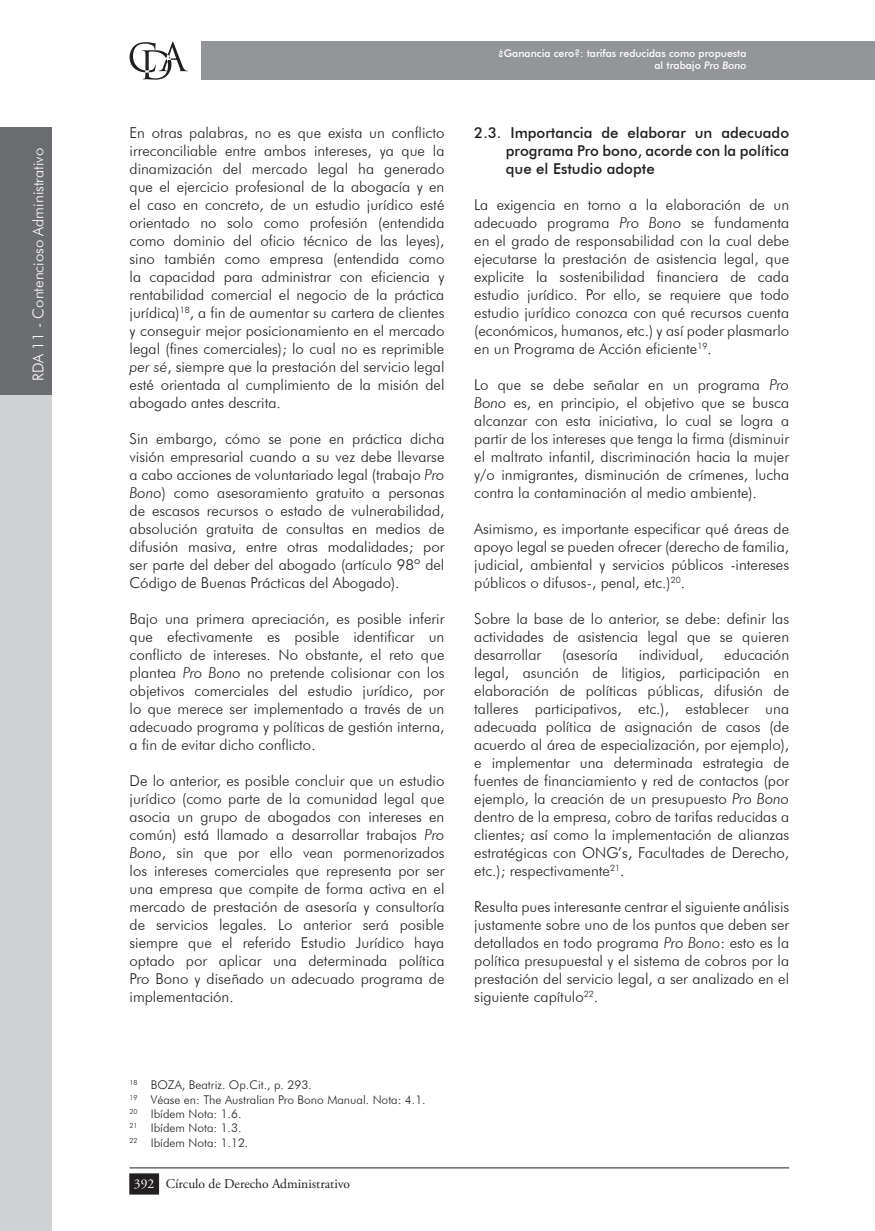
<style>
.page{position:relative;width:875px;height:1231px;background:#fff}
.page>*{position:absolute;margin:0;border:0;box-sizing:border-box;transform-origin:0 0}
.t1{font:300 15px/18px "Futura BT";color:#231f20;text-align:justify}
.t2{font:500 15px/18px "Futura BT";color:#231f20;text-align:justify}
.t3{font:300 15px "Futura BT";color:#fff}
.t4{font:13.5px "Adobe Garamond Pro";color:#231f20}
.t5{font:300 12px/14.4px "Futura BT";color:#231f20}
.t6{font:500 10.5px/12.6px "Futura BT";color:#fff;text-align:right}
.s1{font-style:italic}
.s2{color:#fff}
</style>
<div class="page">
<hr style="left:874px;top:41px;width:1px;height:39px;background:#939598">
<div style="left:201px;top:41px;width:673px;height:39px;background:#939598"></div>
<svg style="left:129px;top:42px;width:59px;height:38px"></svg>
<hr style="left:129px;top:1167px;width:660px;height:1px;background:#231f20">
<div style="left:130px;top:1174px;width:28px;height:20px;background:#231f20"></div>
<div style="left:129px;top:1173px;width:30px;height:21px;border:2px solid #231f20"></div>
<div style="left:0;top:386px;width:52px;height:845px;background:#d1d2d4"></div>
<div style="left:0;top:127px;width:52px;height:267px;background:#6c6d70"></div>
<p class="t3" style="left:29px;top:381px;width:235px;rotate:-90deg">RDA 11 - Contencioso Administrativo</p>
<p class="t1" style="left:129px;top:123px;width:316px">En otras palabras, no es que exista un conflicto irreconciliable entre ambos intereses, ya que la dinamización del mercado legal ha generado que el ejercicio profesional de la abogacía y en el caso en concreto, de un estudio jurídico esté orientado no solo como profesión (entendida como dominio del oficio técnico de las leyes), sino también como empresa (entendida como la capacidad para administrar con eficiencia y rentabilidad comercial el negocio de la práctica jurídica)<sup>18</sup>, a fin de aumentar su cartera de clientes y conseguir mejor posicionamiento en el mercado legal (fines comerciales); lo cual no es reprimible <span class="s1">per sé</span>, siempre que la prestación del servicio legal esté orientada al cumplimiento de la misión del abogado antes descrita.</p>
<p class="t1" style="left:129px;top:429px;width:316px">Sin embargo, cómo se pone en práctica dicha visión empresarial cuando a su vez debe llevarse a cabo acciones de voluntariado legal (trabajo <span class="s1">Pro Bono</span>) como asesoramiento gratuito a personas de escasos recursos o estado de vulnerabilidad, absolución gratuita de consultas en medios de difusión masiva, entre otras modalidades; por ser parte del deber del abogado (artículo 98º del Código de Buenas Prácticas del Abogado).</p>
<p class="t1" style="left:129px;top:609px;width:316px">Bajo una primera apreciación, es posible inferir que efectivamente es posible identificar un conflicto de intereses. No obstante, el reto que plantea <span class="s1">Pro Bono</span> no pretende colisionar con los objetivos comerciales del estudio jurídico, por lo que merece ser implementado a través de un adecuado programa y políticas de gestión interna, a fin de evitar dicho conflicto.</p>
<p class="t1" style="left:129px;top:771px;width:316px">De lo anterior, es posible concluir que un estudio jurídico (como parte de la comunidad legal que asocia un grupo de abogados con intereses en común) está llamado a desarrollar trabajos <span class="s1">Pro Bono</span>, sin que por ello vean pormenorizados los intereses comerciales que representa por ser una empresa que compite de forma activa en el mercado de prestación de asesoría y consultoría de servicios legales. Lo anterior será posible siempre que el referido Estudio Jurídico haya optado por aplicar una determinada política Pro Bono y diseñado un adecuado programa de implementación.</p>
<p class="t6" style="left:498px;top:47px;width:250px">¿Ganancia cero?: tarifas reducidas como propuesta al trabajo <span class="s1">Pro Bono</span></p>
<p class="t2" style="left:505px;top:123px;width:285px;text-indent:-31px">2.3. Importancia de elaborar un adecuado programa Pro bono, acorde con la política que el Estudio adopte</p>
<p class="t1" style="left:474px;top:195px;width:316px">La exigencia en torno a la elaboración de un adecuado programa <span class="s1">Pro Bono</span> se fundamenta en el grado de responsabilidad con la cual debe ejecutarse la prestación de asistencia legal, que explicite la sostenibilidad financiera de cada estudio jurídico. Por ello, se requiere que todo estudio jurídico conozca con qué recursos cuenta (económicos, humanos, etc.) y así poder plasmarlo en un Programa de Acción eficiente<sup>19</sup>.</p>
<p class="t1" style="left:474px;top:375px;width:316px">Lo que se debe señalar en un programa <span class="s1">Pro Bono</span> es, en principio, el objetivo que se busca alcanzar con esta iniciativa, lo cual se logra a partir de los intereses que tenga la firma (disminuir el maltrato infantil, discriminación hacia la mujer y/o inmigrantes, disminución de crímenes, lucha contra la contaminación al medio ambiente).</p>
<p class="t1" style="left:474px;top:519px;width:316px">Asimismo, es importante especificar qué áreas de apoyo legal se pueden ofrecer (derecho de familia, judicial, ambiental y servicios públicos -intereses públicos o difusos-, penal, etc.)<sup>20</sup>.</p>
<p class="t1" style="left:474px;top:609px;width:316px">Sobre la base de lo anterior, se debe: definir las actividades de asistencia legal que se quieren desarrollar</p>
<p class="t1" style="left:474px;top:645px;width:316px;text-indent:250px">educación legal, asunción de litigios, participación en elaboración de políticas públicas, difusión de talleres participativos, etc.), establecer una adecuada política de asignación de casos (de acuerdo al área de especialización, por ejemplo), e implementar una determinada estrategia de fuentes de financiamiento y red de contactos (por ejemplo, la creación de un presupuesto <span class="s1">Pro Bono </span>dentro de la empresa, cobro de tarifas reducidas a clientes; así como la implementación de alianzas estratégicas con ONG’s, Facultades de Derecho, etc.); respectivamente<sup>21</sup>.</p>
<p class="t1" style="left:474px;top:897px;width:316px">Resulta pues interesante centrar el siguiente análisis justamente sobre uno de los puntos que deben ser detallados en todo programa <span class="s1">Pro Bono</span>: esto es la política presupuestal y el sistema de cobros por la prestación del servicio legal, a ser analizado en el siguiente capítulo<sup>22</sup>.</p>
<p class="t1" style="left:562px;top:645px;width:57px">(asesoría</p>
<p class="t1" style="left:638px;top:645px;width:66px">individual,</p>
<p class="t5" style="left:129px;top:1077px;width:297px"><sup>18</sup> BOZA, Beatriz. Op.Cit., p. 293.<br><sup>19</sup> Véase en: The Australian Pro Bono Manual. Nota: 4.1.<br><sup>20</sup> Ibídem Nota: 1.6.<br><sup>21</sup> Ibídem Nota: 1.3.<br><sup>22</sup> Ibídem Nota: 1.12.</p>
<p class="t4" style="left:134px;top:1175px;width:218px"><span class="s2">392</span> Círculo de Derecho Administrativo</p>
</div>
